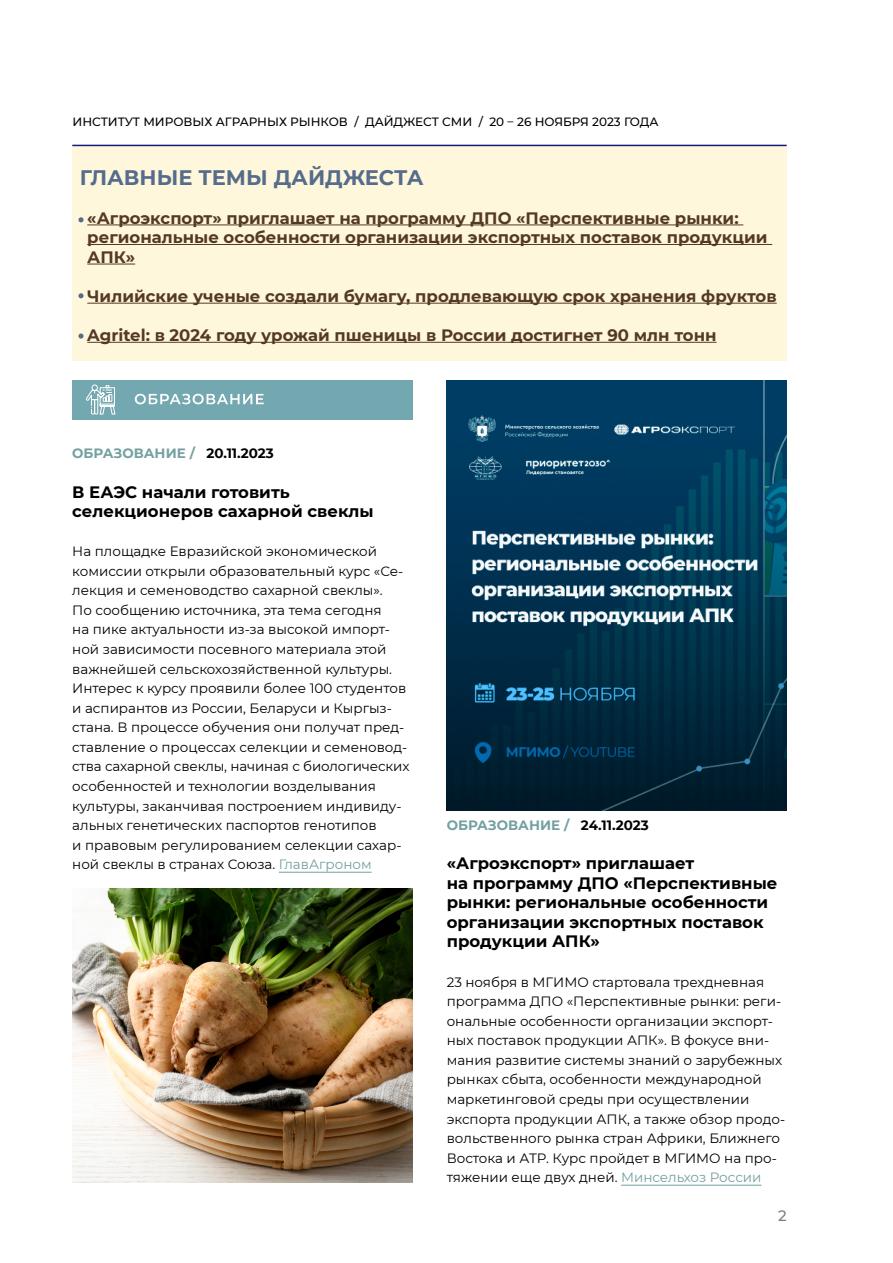
<style>
.page{position:relative;width:893px;height:1263px;background:#fff}
.page>*{position:absolute;margin:0;border:0;box-sizing:border-box;transform-origin:0 0}
.t1{font:700 21px "Montserrat";color:#556c8b}
.t2{font:700 16.5px/19.5px "Montserrat";color:#543925}
.t3{font:700 16.5px/19.5px "Montserrat";color:#000}
.t4{font:500 15px "Montserrat";color:#817f7e}
.t5{font:13.5px/19.5px "Montserrat";color:#000}
.t6{font:700 13.5px "Montserrat";color:#74a0a1}
.t7{font:500 12px "Montserrat";color:#000}
.s1{color:#000}
.s2{color:#74a0a1}
</style>
<div class="page">
<div style="left:72px;top:145px;width:715px;height:216px;background:#fff7db"></div>
<hr style="left:279px;top:872px;width:93px;height:1px;background:#74a0a1">
<hr style="left:621px;top:1185px;width:140px;height:1px;background:#74a0a1">
<hr style="left:87px;top:224px;width:656px;height:1px;background:#543925">
<hr style="left:87px;top:244px;width:685px;height:1px;background:#543925">
<hr style="left:87px;top:264px;width:48px;height:1px;background:#543925">
<hr style="left:87px;top:303px;width:690px;height:1px;background:#543925">
<hr style="left:87px;top:342px;width:630px;height:1px;background:#543925">
<hr style="left:72px;top:145px;width:715px;height:1px;background:#131a7d">
<svg style="left:78px;top:217px;width:6px;height:5px"></svg>
<svg style="left:78px;top:293px;width:6px;height:5px"></svg>
<svg style="left:78px;top:333px;width:6px;height:6px"></svg>
<div style="left:72px;top:380px;width:340px;height:40px;background:#74a8b1"></div>
<svg style="left:135px;top:394px;width:129px;height:10px"></svg>
<svg style="left:86px;top:384px;width:30px;height:31px"></svg>
<img style="left:72px;top:889px;width:340px;height:293px">
<img style="left:447px;top:380px;width:340px;height:430px">
<p class="t7" style="left:72px;top:113px;width:588px">ИНСТИТУТ МИРОВЫХ АГРАРНЫХ РЫНКОВ / ДАЙДЖЕСТ СМИ / 20 – 26 НОЯБРЯ 2023 ГОДА</p>
<h1 class="t1" style="left:80px;top:162px;width:345px">ГЛАВНЫЕ ТЕМЫ ДАЙДЖЕСТА</h1>
<p class="t2" style="left:87px;top:207px;width:682px">«Агроэкспорт» приглашает на программу ДПО «Перспективные рынки: региональные особенности организации экспортных поставок продукции<br>АПК»</p>
<p class="t2" style="left:87px;top:285px;width:691px">Чилийские ученые создали бумагу, продлевающую срок хранения фруктов</p>
<p class="t2" style="left:87px;top:325px;width:631px">Agritel: в 2024 году урожай пшеницы в России достигнет 90 млн тонн</p>
<p class="t6" style="left:72px;top:444px;width:203px">ОБРАЗОВАНИЕ / <span class="s1">20.11.2023</span></p>
<p class="t3" style="left:72px;top:481px;width:303px">В ЕАЭС начали готовить селекционеров сахарной свеклы</p>
<p class="t5" style="left:72px;top:541px;width:339px">На площадке Евразийской экономической комиссии открыли образовательный курс «Се&shy;лекция и семеноводство сахарной свеклы».<br>По сообщению источника, эта тема сегодня<br>на пике актуальности из-за высокой импорт&shy;ной зависимости посевного материала этой важнейшей сельскохозяйственной культуры.<br>Интерес к курсу проявили более 100 студентов и аспирантов из России, Беларуси и Кыргыз&shy;стана. В процессе обучения они получат пред&shy;ставление о процессах селекции и семеновод&shy;ства сахарной свеклы, начиная с биологических особенностей и технологии возделывания культуры, заканчивая построением индивиду&shy;альных генетических паспортов генотипов<br>и правовым регулированием селекции сахар&shy;ной свеклы в странах Союза. <span class="s2">ГлавАгроном</span></p>
<p class="t6" style="left:447px;top:815px;width:204px">ОБРАЗОВАНИЕ / <span class="s1">24.11.2023</span></p>
<p class="t3" style="left:447px;top:853px;width:332px">«Агроэкспорт» приглашает<br>на программу ДПО «Перспективные рынки: региональные особенности организации экспортных поставок продукции АПК»</p>
<p class="t5" style="left:447px;top:971px;width:340px">23 ноября в МГИМО стартовала трехдневная программа ДПО «Перспективные рынки: реги&shy;ональные особенности организации экспорт&shy;ных поставок продукции АПК». В фокусе вни&shy;мания развитие системы знаний о зарубежных рынках сбыта, особенности международной маркетинговой среды при осуществлении экспорта продукции АПК, а также обзор продо&shy;вольственного рынка стран Африки, Ближнего Востока и АТР. Курс пройдет в МГИМО на про&shy;тяжении еще двух дней. <span class="s2">Минсельхоз России</span></p>
<p class="t4" style="left:778px;top:1205px;width:10px">2</p>
</div>
